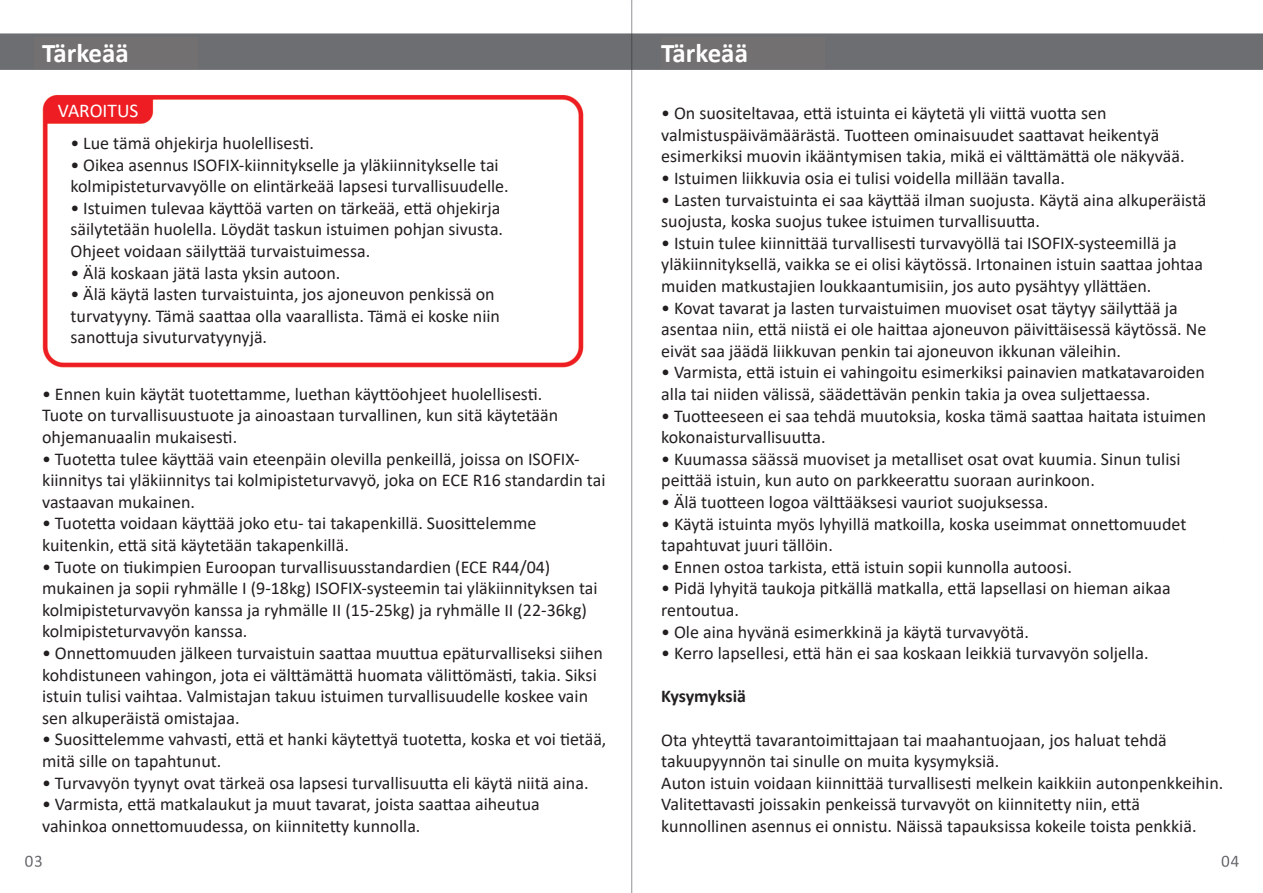
<style>
.page{position:relative;width:1263px;height:893px;background:#fff}
.page>*{position:absolute;margin:0;border:0;box-sizing:border-box;transform-origin:0 0}
.t1{font:700 27px "Calibri";color:#fff}
.t2{font:19.5px "Calibri";color:#fff}
.t3{font:18px/21.6px "Calibri";color:#231f20}
.t4{font:700 18px "Calibri";letter-spacing:-.005em;color:#231f20}
</style>
<div class="page">
<img style="left:0;top:0;width:1263px;height:893px">
<div style="left:35px;top:37px;width:163px;height:32px;background:#727071"></div>
<div style="left:661px;top:37px;width:163px;height:32px;background:#727071"></div>
<div style="left:48px;top:129px;width:524px;height:230px;background:#fff;border-radius:18px"></div>
<div style="left:30px;top:376px;width:578px;height:473px;background:#fff"></div>
<div style="left:661px;top:99px;width:559px;height:750px;background:#fff"></div>
<div style="left:48px;top:103px;width:100px;height:17px;background:#ee1d23"></div>
<p class="t1" style="left:42px;top:34px;width:88px">Tärkeää</p>
<p class="t1" style="left:661px;top:34px;width:88px">Tärkeää</p>
<p class="t2" style="left:58px;top:97px;width:82px">VAROITUS</p>
<p class="t3" style="left:661px;top:102px;width:525px">• On suositeltavaa, että istuinta ei käytetä yli viittä vuotta sen valmistuspäivämäärästä. Tuotteen ominaisuudet saattavat heikentyä esimerkiksi muovin ikääntymisen takia, mikä ei välttämättä ole näkyvää.</p>
<p class="t3" style="left:661px;top:167px;width:405px">• Istuimen liikkuvia osia ei tulisi voidella millään tavalla.</p>
<p class="t3" style="left:661px;top:188px;width:547px">• Lasten turvaistuinta ei saa käyttää ilman suojusta. Käytä aina alkuperäistä suojusta, koska suojus tukee istuimen turvallisuutta.</p>
<p class="t3" style="left:661px;top:232px;width:543px">• Istuin tulee kiinnittää turvallisesti turvavyöllä tai ISOFIX-systeemillä ja yläkiinnityksellä, vaikka se ei olisi käytössä. Irtonainen istuin saattaa johtaa muiden matkustajien loukkaantumisiin, jos auto pysähtyy yllättäen.</p>
<p class="t3" style="left:661px;top:296px;width:547px">• Kovat tavarat ja lasten turvaistuimen muoviset osat täytyy säilyttää ja asentaa niin, että niistä ei ole haittaa ajoneuvon päivittäisessä käytössä. Ne eivät saa jäädä liikkuvan penkin tai ajoneuvon ikkunan väleihin.</p>
<p class="t3" style="left:661px;top:361px;width:545px">• Varmista, että istuin ei vahingoitu esimerkiksi painavien matkatavaroiden alla tai niiden välissä, säädettävän penkin takia ja ovea suljettaessa.</p>
<p class="t3" style="left:661px;top:404px;width:547px">• Tuotteeseen ei saa tehdä muutoksia, koska tämä saattaa haitata istuimen kokonaisturvallisuutta.</p>
<p class="t3" style="left:661px;top:448px;width:521px">• Kuumassa säässä muoviset ja metalliset osat ovat kuumia. Sinun tulisi peittää istuin, kun auto on parkkeerattu suoraan aurinkoon.</p>
<p class="t3" style="left:661px;top:491px;width:389px">• Älä tuotteen logoa välttääksesi vauriot suojuksessa.</p>
<p class="t3" style="left:661px;top:512px;width:527px">• Käytä istuinta myös lyhyillä matkoilla, koska useimmat onnettomuudet tapahtuvat juuri tällöin.</p>
<p class="t3" style="left:661px;top:556px;width:412px">• Ennen ostoa tarkista, että istuin sopii kunnolla autoosi.</p>
<p class="t3" style="left:661px;top:577px;width:511px">• Pidä lyhyitä taukoja pitkällä matkalla, että lapsellasi on hieman aikaa rentoutua.</p>
<p class="t3" style="left:661px;top:620px;width:369px">• Ole aina hyvänä esimerkkinä ja käytä turvavyötä.</p>
<p class="t3" style="left:661px;top:642px;width:489px">• Kerro lapsellesi, että hän ei saa koskaan leikkiä turvavyön soljella.</p>
<p class="t4" style="left:661px;top:684px;width:86px">Kysymyksiä</p>
<p class="t3" style="left:661px;top:728px;width:507px">Ota yhteyttä tavarantoimittajaan tai maahantuojaan, jos haluat tehdä takuupyynnön tai sinulle on muita kysymyksiä.</p>
<p class="t3" style="left:661px;top:772px;width:564px">Auton istuin voidaan kiinnittää turvallisesti melkein kaikkiin autonpenkkeihin.<br>Valitettavasti joissakin penkeissä turvavyöt on kiinnitetty niin, että kunnollinen asennus ei onnistu. Näissä tapauksissa kokeile toista penkkiä.</p>
<p class="t3" style="left:71px;top:132px;width:245px">• Lue tämä ohjekirja huolellisesti.</p>
<p class="t3" style="left:71px;top:153px;width:440px">• Oikea asennus ISOFIX-kiinnitykselle ja yläkiinnitykselle tai kolmipisteturvavyölle on elintärkeää lapsesi turvallisuudelle.</p>
<p class="t3" style="left:71px;top:197px;width:434px">• Istuimen tulevaa käyttöä varten on tärkeää, että ohjekirja säilytetään huolella. Löydät taskun istuimen pohjan sivusta.<br>Ohjeet voidaan säilyttää turvaistuimessa.</p>
<p class="t3" style="left:71px;top:261px;width:271px">• Älä koskaan jätä lasta yksin autoon.</p>
<p class="t3" style="left:71px;top:283px;width:431px">• Älä käytä lasten turvaistuinta, jos ajoneuvon penkissä on turvatyyny. Tämä saattaa olla vaarallista. Tämä ei koske niin sanottuja sivuturvatyynyjä.</p>
<p class="t3" style="left:42px;top:382px;width:518px">• Ennen kuin käytät tuotettamme, luethan käyttöohjeet huolellisesti.<br>Tuote on turvallisuustuote ja ainoastaan turvallinen, kun sitä käytetään ohjemanuaalin mukaisesti.</p>
<p class="t3" style="left:42px;top:447px;width:565px">• Tuotetta tulee käyttää vain eteenpäin olevilla penkeillä, joissa on ISOFIX&shy;kiinnitys tai yläkiinnitys tai kolmipisteturvavyö, joka on ECE R16 standardin tai vastaavan mukainen.</p>
<p class="t3" style="left:42px;top:512px;width:496px">• Tuotetta voidaan käyttää joko etu- tai takapenkillä. Suosittelemme kuitenkin, että sitä käytetään takapenkillä.</p>
<p class="t3" style="left:42px;top:555px;width:557px">• Tuote on tiukimpien Euroopan turvallisuusstandardien (ECE R44/04) mukainen ja sopii ryhmälle I (9-18kg) ISOFIX-systeemin tai yläkiinnityksen tai kolmipisteturvavyön kanssa ja ryhmälle II (15-25kg) ja ryhmälle II (22-36kg) kolmipisteturvavyön kanssa.</p>
<p class="t3" style="left:42px;top:642px;width:562px">• Onnettomuuden jälkeen turvaistuin saattaa muuttua epäturvalliseksi siihen kohdistuneen vahingon, jota ei välttämättä huomata välittömästi, takia. Siksi istuin tulisi vaihtaa. Valmistajan takuu istuimen turvallisuudelle koskee vain sen alkuperäistä omistajaa.</p>
<p class="t3" style="left:42px;top:728px;width:566px">• Suosittelemme vahvasti, että et hanki käytettyä tuotetta, koska et voi tietää, mitä sille on tapahtunut.</p>
<p class="t3" style="left:42px;top:771px;width:548px">• Turvavyön tyynyt ovat tärkeä osa lapsesi turvallisuutta eli käytä niitä aina.</p>
<p class="t3" style="left:42px;top:793px;width:499px">• Varmista, että matkalaukut ja muut tavarat, joista saattaa aiheutua vahinkoa onnettomuudessa, on kiinnitetty kunnolla.</p>
</div>
